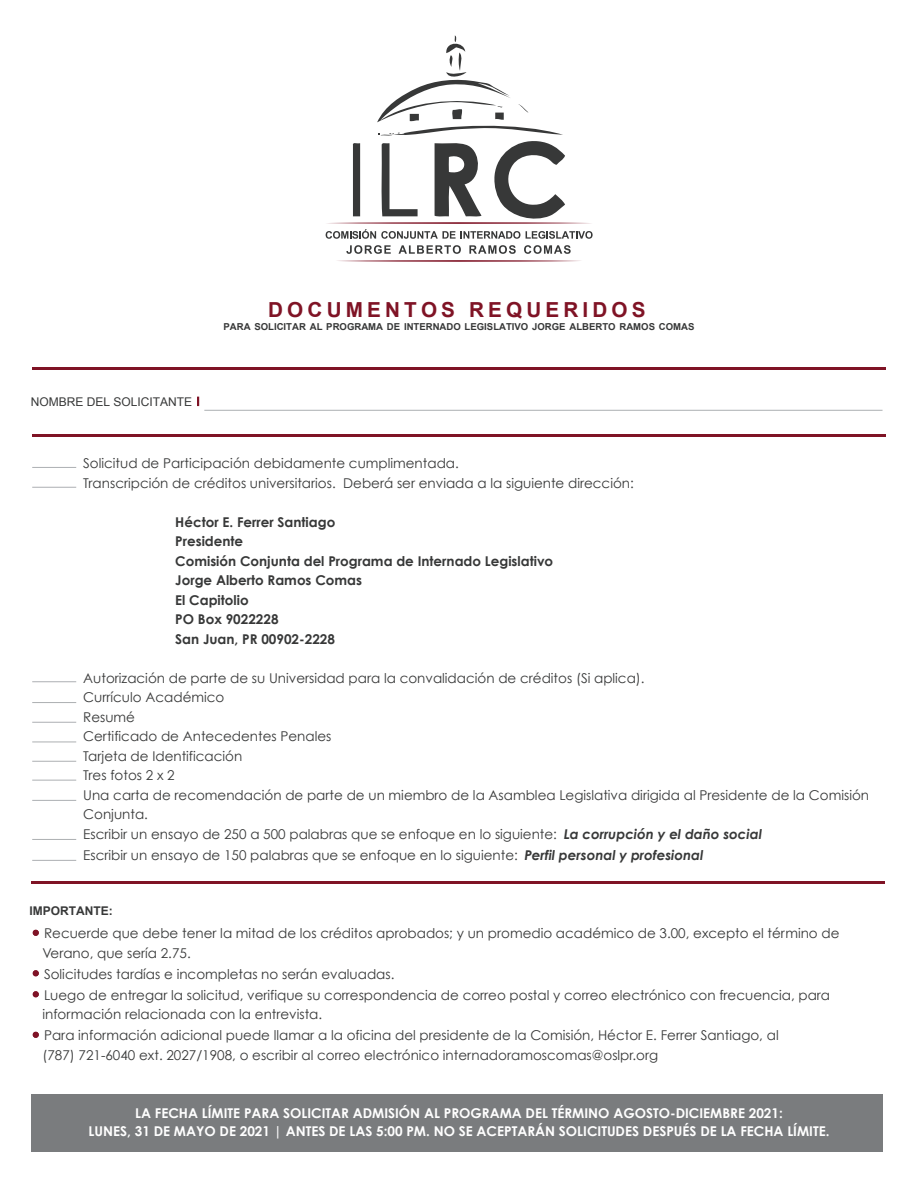
<style>
.page{position:relative;width:918px;height:1188px;background:#fff}
.page>*{position:absolute;margin:0;border:0;box-sizing:border-box;transform-origin:0 0}
.t1{font:700 20.7px "Arial";letter-spacing:.2em;color:#7f1325}
.t2{font:13.5px/19.5px "Century Gothic";color:#373838}
.t3{font:700 13.5px/18px "Century Gothic";color:#fff;text-align:center}
.t4{font:700 13.5px/19.5px "Century Gothic";color:#373838}
.t5{font:12px "Arial";color:#373838}
.t6{font:700 12px "Arial";color:#373838}
.t7{font:700 9.6px "Arial";color:#373838}
.s1{font-weight:700;font-style:italic}
.s2{font-size:15px;color:#7f1326}
</style>
<div class="page">
<div style="left:31px;top:1095px;width:852px;height:57px;background:#7a7c7e"></div>
<hr style="left:32px;top:368px;width:854px;height:2px;background:#7f1325">
<hr style="left:32px;top:434px;width:854px;height:2px;background:#7f1325">
<hr style="left:31px;top:881px;width:854px;height:2px;background:#7f1325">
<hr style="left:204px;top:410px;width:679px;height:1px;background:#acafb2">
<svg style="left:197px;top:397px;width:2px;height:9px"></svg>
<svg style="left:32px;top:929px;width:7px;height:7px"></svg>
<svg style="left:32px;top:970px;width:7px;height:7px"></svg>
<svg style="left:32px;top:991px;width:7px;height:7px"></svg>
<svg style="left:32px;top:1031px;width:7px;height:7px"></svg>
<hr style="left:32px;top:467px;width:44px;height:1px;background:#acafb2">
<hr style="left:32px;top:487px;width:44px;height:1px;background:#acafb2">
<hr style="left:32px;top:681px;width:44px;height:1px;background:#acafb2">
<hr style="left:32px;top:702px;width:44px;height:1px;background:#acafb2">
<hr style="left:32px;top:722px;width:44px;height:1px;background:#acafb2">
<hr style="left:32px;top:742px;width:44px;height:1px;background:#acafb2">
<hr style="left:32px;top:761px;width:44px;height:1px;background:#acafb2">
<hr style="left:32px;top:780px;width:44px;height:1px;background:#acafb2">
<hr style="left:32px;top:800px;width:44px;height:1px;background:#acafb2">
<hr style="left:32px;top:839px;width:44px;height:1px;background:#acafb2">
<hr style="left:32px;top:860px;width:44px;height:1px;background:#acafb2">
<svg style="left:346px;top:245px;width:45px;height:9px"></svg>
<svg style="left:399px;top:245px;width:62px;height:9px"></svg>
<svg style="left:469px;top:245px;width:47px;height:9px"></svg>
<svg style="left:524px;top:245px;width:47px;height:9px"></svg>
<svg style="left:325px;top:36px;width:268px;height:203px"></svg>
<svg style="left:337px;top:260px;width:244px;height:2px"></svg>
<h1 class="t1" style="left:268px;top:296px;width:379px">DOCUMENTOS REQUERIDOS</h1>
<p class="t5" style="left:31px;top:394px;width:163px">NOMBRE DEL SOLICITANTE</p>
<p class="t7" style="left:224px;top:320px;width:472px">PARA SOLICITAR AL PROGRAMA DE INTERNADO LEGISLATIVO JORGE ALBERTO RAMOS COMAS</p>
<p class="t2" style="left:83px;top:453px;width:552px">Solicitud de Participación debidamente cumplimentada.<br>Transcripción de créditos universitarios. Deberá ser enviada a la siguiente dirección:</p>
<p class="t4" style="left:175px;top:512px;width:379px">Héctor E. Ferrer Santiago<br>Presidente<br>Comisión Conjunta del Programa de Internado Legislativo<br>Jorge Alberto Ramos Comas<br>El Capitolio<br>PO Box 9022228<br>San Juan, PR 00902-2228</p>
<p class="t2" style="left:83px;top:668px;width:787px">Autorización de parte de su Universidad para la convalidación de créditos (Si aplica).<br>Currículo Académico<br>Resumé<br>Certificado de Antecedentes Penales<br>Tarjeta de Identificación<br>Tres fotos 2 x 2<br>Una carta de recomendación de parte de un miembro de la Asamblea Legislativa dirigida al Presidente de la Comisión Conjunta.<br>Escribir un ensayo de 250 a 500 palabras que se enfoque en lo siguiente: <span class="s1">La corrupción y el daño social</span></p>
<p class="t2" style="left:83px;top:845px;width:622px">Escribir un ensayo de 150 palabras que se enfoque en lo siguiente: <span class="s1">Perfil personal y profesional</span></p>
<p class="t6" style="left:30px;top:903px;width:85px">IMPORTANTE:</p>
<p class="t2" style="left:42px;top:923px;width:799px;text-indent:-11px"><span class="s2">•</span> Recuerde que debe tener la mitad de los créditos aprobados; y un promedio académico de 3.00, excepto el término de<br>Verano, que sería 2.75.</p>
<p class="t2" style="left:31px;top:964px;width:365px"><span class="s2">•</span> Solicitudes tardías e incompletas no serán evaluadas.</p>
<p class="t2" style="left:42px;top:985px;width:789px;text-indent:-11px"><span class="s2">•</span> Luego de entregar la solicitud, verifique su correspondencia de correo postal y correo electrónico con frecuencia, para información relacionada con la entrevista.</p>
<p class="t2" style="left:42px;top:1025px;width:738px;text-indent:-11px"><span class="s2">•</span> Para información adicional puede llamar a la oficina del presidente de la Comisión, Héctor E. Ferrer Santiago, al (787) 721-6040 ext. 2027/1908, o escribir al correo electrónico internadoramoscomas@oslpr.org</p>
<p class="t3" style="left:89px;top:1104px;width:742px">LA FECHA LÍMITE PARA SOLICITAR ADMISIÓN AL PROGRAMA DEL TÉRMINO AGOSTO-DICIEMBRE 2021:<br>LUNES, 31 DE MAYO DE 2021 | ANTES DE LAS 5:00 PM. NO SE ACEPTARÁN SOLICITUDES DESPUÉS DE LA FECHA LÍMITE.</p>
</div>
